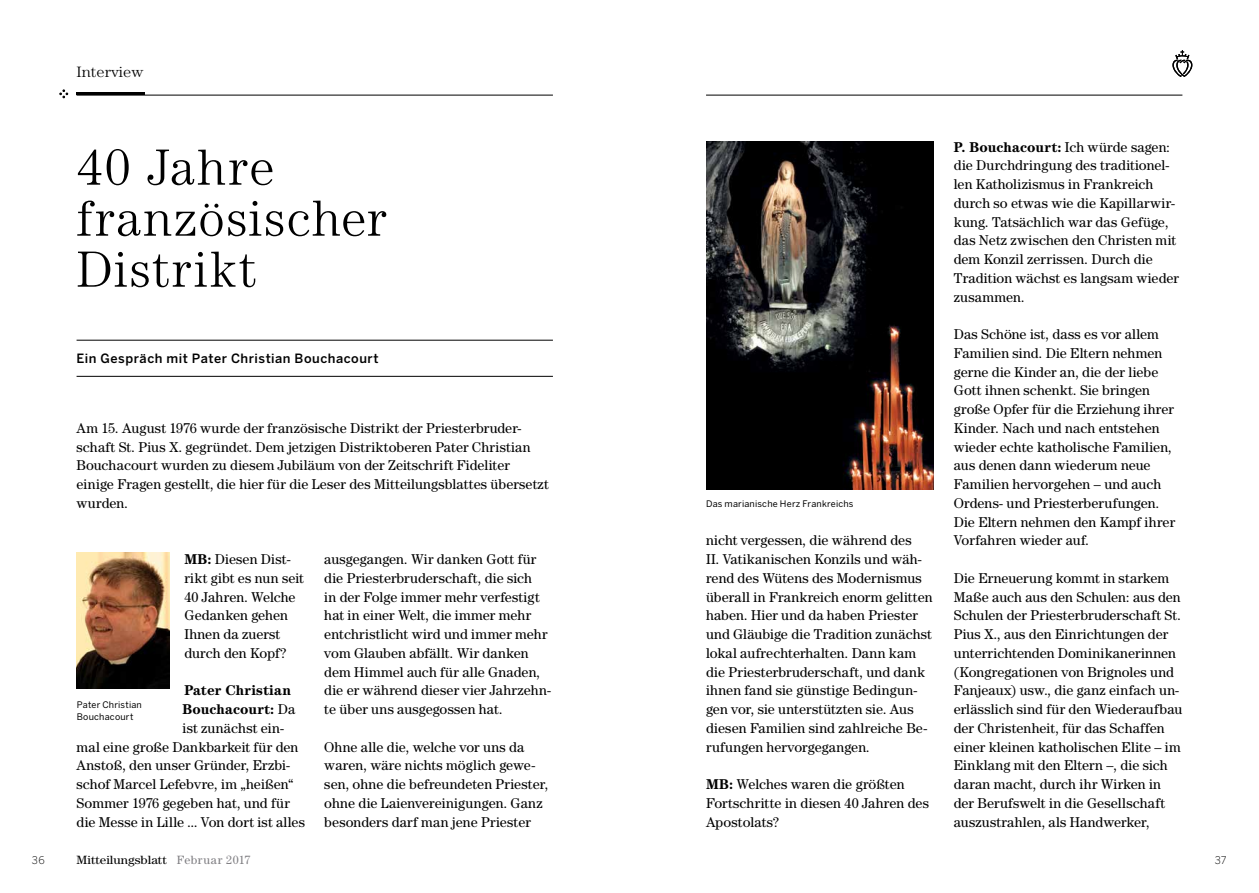
<style>
.page{position:relative;width:1259px;height:893px;background:#fff}
.page>*{position:absolute;margin:0;border:0;box-sizing:border-box;transform-origin:0 0}
.t1{font:300 51px/51px "Century Std";letter-spacing:.03em;color:#000}
.t2{font:300 15px "Century Std";color:#000;scale:1.09 1}
.t3{font:14.25px/18.8px "Century Std";letter-spacing:.005em;color:#000}
.t4{font:700 14.25px "Century Std";letter-spacing:.01em;color:#000}
.t5{font:500 12.75px "Benton Sans";letter-spacing:.04em;color:#000}
.t6{font:12px "Century Std";color:#000;scale:1.09 1}
.t7{font:300 10.5px "Benton Sans";color:#000}
.t8{font:9px/12px "Benton Sans";letter-spacing:.025em;color:#000}
.s1{font-weight:700}
.s2{font-weight:400}
.s3{color:#807f83}
</style>
<div class="page">
<hr style="left:77px;top:340px;width:476px;height:1px;background:#000">
<hr style="left:77px;top:376px;width:476px;height:1px;background:#000">
<hr style="left:77px;top:93px;width:68px;height:2px;background:#000">
<img style="left:77px;top:552px;width:92px;height:137px">
<img style="left:706px;top:141px;width:227px;height:348px">
<svg style="left:60px;top:90px;width:8px;height:8px"></svg>
<hr style="left:77px;top:95px;width:476px;height:1px;background:#000">
<hr style="left:706px;top:95px;width:476px;height:1px;background:#000">
<svg style="left:1172px;top:50px;width:20px;height:27px"></svg>
<p class="t2" style="left:77px;top:63px;width:63px">Interview</p>
<h1 class="t1" style="left:77px;top:141px;width:312px">40 Jahre französischer<br>Distrikt</h1>
<p class="t5" style="left:77px;top:351px;width:304px">Ein Gespräch mit Pater Christian Bouchacourt</p>
<p class="t3" style="left:77px;top:418px;width:474px">Am 15. August 1976 wurde der französische Distrikt der Priesterbruder&shy;schaft St. Pius X. gegründet. Dem jetzigen Distriktoberen Pater Christian Bouchacourt wurden zu diesem Jubiläum von der Zeitschrift Fideliter einige Fragen gestellt, die hier für die Leser des Mitteilungsblattes übersetzt wurden.</p>
<p class="t3" style="left:184px;top:550px;width:121px"><span class="s1">MB:</span> Diesen Dist&shy;rikt gibt es nun seit<br>40 Jahren. Welche<br>Gedanken gehen<br>Ihnen da zuerst durch den Kopf?</p>
<p class="t4" style="left:184px;top:682px;width:108px">Pater Christian</p>
<p class="t4" style="left:182px;top:701px;width:114px">Bouchacourt: <span class="s2">Da</span></p>
<p class="t3" style="left:182px;top:718px;width:103px">ist zunächst ein-</p>
<p class="t3" style="left:77px;top:737px;width:223px">mal eine große Dankbarkeit für den</p>
<p class="t3" style="left:77px;top:756px;width:215px">Anstoß, den unser Gründer, Erzbi-</p>
<p class="t3" style="left:77px;top:775px;width:218px">schof Marcel Lefebvre, im „heißen“</p>
<p class="t3" style="left:77px;top:793px;width:215px">Sommer 1976 gegeben hat, und für</p>
<p class="t3" style="left:77px;top:812px;width:230px">die Messe in Lille ... Von dort ist alles</p>
<p class="t8" style="left:77px;top:698px;width:67px">Pater Christian<br>Bouchacourt</p>
<p class="t3" style="left:324px;top:550px;width:228px">ausgegangen. Wir danken Gott für die Priesterbruderschaft, die sich<br>in der Folge immer mehr verfestigt hat in einer Welt, die immer mehr entchristlicht wird und immer mehr vom Glauben abfällt. Wir danken dem Himmel auch für alle Gnaden, die er während dieser vier Jahrzehn&shy;te über uns ausgegossen hat.</p>
<p class="t3" style="left:324px;top:737px;width:225px">Ohne alle die, welche vor uns da waren, wäre nichts möglich gewe&shy;sen, ohne die befreundeten Priester, ohne die Laienvereinigungen. Ganz besonders darf man jene Priester</p>
<p class="t8" style="left:706px;top:498px;width:149px">Das marianische Herz Frankreichs</p>
<p class="t3" style="left:706px;top:531px;width:228px">nicht vergessen, die während des<br>II. Vatikanischen Konzils und wäh&shy;rend des Wütens des Modernismus überall in Frankreich enorm gelitten haben. Hier und da haben Priester und Gläubige die Tradition zunächst lokal aufrechterhalten. Dann kam die Priesterbruderschaft, und dank ihnen fand sie günstige Bedingun&shy;gen vor, sie unterstützten sie. Aus diesen Familien sind zahlreiche Be&shy;rufungen hervorgegangen.</p>
<p class="t3" style="left:706px;top:775px;width:225px"><span class="s1">MB:</span> Welches waren die größten<br>Fortschritte in diesen 40 Jahren des<br>Apostolats?</p>
<p class="t3" style="left:953px;top:137px;width:227px"><span class="s1">P. Bouchacourt:</span> Ich würde sagen: die Durchdringung des traditionel&shy;len Katholizismus in Frankreich durch so etwas wie die Kapillarwir&shy;kung. Tatsächlich war das Gefüge, das Netz zwischen den Christen mit dem Konzil zerrissen. Durch die<br>Tradition wächst es langsam wieder zusammen.</p>
<p class="t3" style="left:954px;top:325px;width:223px">Das Schöne ist, dass es vor allem<br>Familien sind. Die Eltern nehmen gerne die Kinder an, die der liebe<br>Gott ihnen schenkt. Sie bringen große Opfer für die Erziehung ihrer<br>Kinder. Nach und nach entstehen wieder echte katholische Familien, aus denen dann wiederum neue<br>Familien hervorgehen – und auch<br>Ordens- und Priesterberufungen.<br>Die Eltern nehmen den Kampf ihrer<br>Vorfahren wieder auf.</p>
<p class="t3" style="left:954px;top:568px;width:230px">Die Erneuerung kommt in starkem Maße auch aus den Schulen: aus den Schulen der Priesterbruderschaft St.<br>Pius X., aus den Einrichtungen der unterrichtenden Dominikanerinnen (Kongregationen von Brignoles und Fanjeaux) usw., die ganz einfach un&shy;erlässlich sind für den Wiederaufbau der Christenheit, für das Schaffen einer kleinen katholischen Elite – im Einklang mit den Eltern –, die sich daran macht, durch ihr Wirken in der Berufswelt in die Gesellschaft auszustrahlen, als Handwerker,</p>
<p class="t7" style="left:32px;top:854px;width:14px">36</p>
<p class="t6" style="left:77px;top:853px;width:161px">Mitteilungsblatt <span class="s3">Februar 2017</span></p>
<p class="t7" style="left:1214px;top:854px;width:13px">37</p>
</div>
